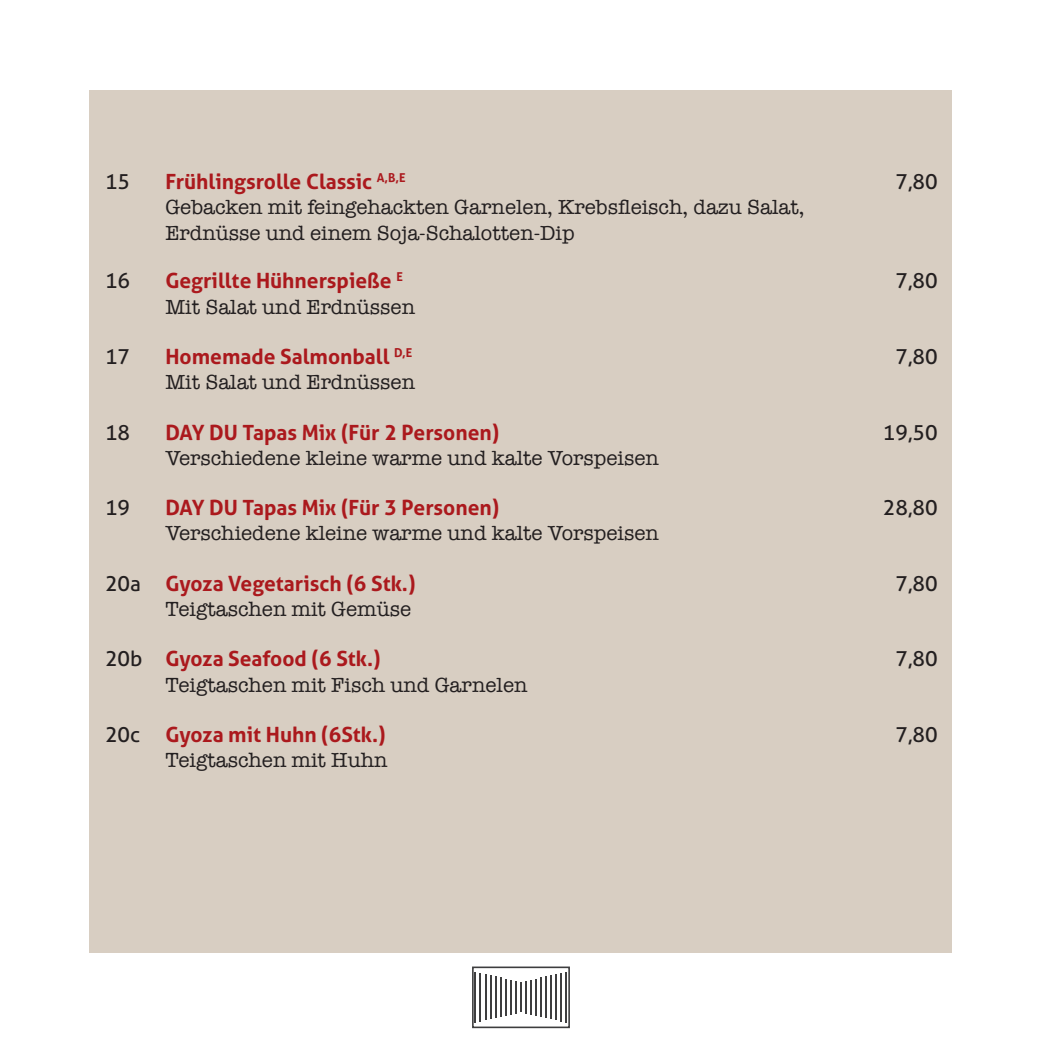
<style>
.page{position:relative;width:1042px;height:1042px;background:#fff}
.page>*{position:absolute;margin:0;border:0;box-sizing:border-box;transform-origin:0 0}
.t1{font:21px "American Typewriter";color:#231f20}
.t2{font:700 21px "Aller";color:#ab191d}
.t3{font:21px "Aller";color:#231f20}
</style>
<div class="page">
<div style="left:472px;top:966px;width:98px;height:62px;border:2px solid #3e3e3f"></div>
<hr style="left:474px;top:972px;width:2px;height:50px;background:#3e3e3f">
<hr style="left:479px;top:973px;width:2px;height:48px;background:#3e3e3f">
<hr style="left:485px;top:974px;width:1px;height:46px;background:#3e3e3f">
<hr style="left:490px;top:975px;width:1px;height:44px;background:#3e3e3f">
<hr style="left:495px;top:976px;width:1px;height:42px;background:#3e3e3f">
<hr style="left:500px;top:978px;width:1px;height:39px;background:#3e3e3f">
<hr style="left:505px;top:979px;width:2px;height:36px;background:#3e3e3f">
<hr style="left:510px;top:980px;width:2px;height:34px;background:#3e3e3f">
<hr style="left:515px;top:981px;width:2px;height:32px;background:#3e3e3f">
<hr style="left:565px;top:972px;width:2px;height:50px;background:#3e3e3f">
<hr style="left:560px;top:973px;width:2px;height:48px;background:#3e3e3f">
<hr style="left:555px;top:974px;width:2px;height:46px;background:#3e3e3f">
<hr style="left:550px;top:975px;width:2px;height:44px;background:#3e3e3f">
<hr style="left:545px;top:976px;width:2px;height:42px;background:#3e3e3f">
<hr style="left:540px;top:978px;width:2px;height:39px;background:#3e3e3f">
<hr style="left:535px;top:979px;width:2px;height:36px;background:#3e3e3f">
<hr style="left:530px;top:980px;width:2px;height:34px;background:#3e3e3f">
<hr style="left:525px;top:981px;width:2px;height:32px;background:#3e3e3f">
<hr style="left:520px;top:982px;width:2px;height:30px;background:#3e3e3f">
<div style="left:89px;top:89px;width:863px;height:863px;background:#d8cec2"></div>
<p class="t2" style="left:165px;top:169px;width:242px">Frühlingsrolle Classic <sup>A,B,E</sup></p>
<p class="t1" style="left:165px;top:191px;width:640px">Gebacken mit feingehackten Garnelen, Krebsfleisch, dazu Salat,</p>
<p class="t1" style="left:165px;top:216px;width:411px">Erdnüsse und einem Soja-Schalotten-Dip</p>
<p class="t3" style="left:105px;top:169px;width:27px">15</p>
<p class="t3" style="left:895px;top:169px;width:44px">7,80</p>
<p class="t3" style="left:105px;top:268px;width:27px">16</p>
<p class="t3" style="left:105px;top:344px;width:27px">17</p>
<p class="t3" style="left:105px;top:419px;width:27px">18</p>
<p class="t3" style="left:105px;top:495px;width:27px">19</p>
<p class="t3" style="left:105px;top:570px;width:38px">20a</p>
<p class="t3" style="left:105px;top:646px;width:39px">20b</p>
<p class="t3" style="left:105px;top:722px;width:37px">20c</p>
<p class="t2" style="left:165px;top:268px;width:239px">Gegrillte Hühnerspieße <sup>E</sup></p>
<p class="t1" style="left:165px;top:290px;width:251px">Mit Salat und Erdnüssen</p>
<p class="t2" style="left:165px;top:344px;width:248px">Homemade Salmonball <sup>D,E</sup></p>
<p class="t1" style="left:165px;top:366px;width:251px">Mit Salat und Erdnüssen</p>
<p class="t2" style="left:165px;top:419px;width:335px">DAY DU Tapas Mix (Für 2 Personen)</p>
<p class="t1" style="left:165px;top:442px;width:495px">Verschiedene kleine warme und kalte Vorspeisen</p>
<p class="t2" style="left:165px;top:495px;width:335px">DAY DU Tapas Mix (Für 3 Personen)</p>
<p class="t1" style="left:165px;top:517px;width:495px">Verschiedene kleine warme und kalte Vorspeisen</p>
<p class="t2" style="left:165px;top:570px;width:252px">Gyoza Vegetarisch (6 Stk.)</p>
<p class="t1" style="left:165px;top:593px;width:247px">Teigtaschen mit Gemüse</p>
<p class="t2" style="left:165px;top:646px;width:217px">Gyoza Seafood (6 Stk.)</p>
<p class="t1" style="left:165px;top:668px;width:364px">Teigtaschen mit Fisch und Garnelen</p>
<p class="t2" style="left:165px;top:722px;width:222px">Gyoza mit Huhn (6Stk.)</p>
<p class="t1" style="left:165px;top:744px;width:224px">Teigtaschen mit Huhn</p>
<p class="t3" style="left:895px;top:268px;width:44px">7,80</p>
<p class="t3" style="left:895px;top:344px;width:44px">7,80</p>
<p class="t3" style="left:883px;top:419px;width:56px">19,50</p>
<p class="t3" style="left:883px;top:495px;width:56px">28,80</p>
<p class="t3" style="left:895px;top:570px;width:44px">7,80</p>
<p class="t3" style="left:895px;top:646px;width:44px">7,80</p>
<p class="t3" style="left:895px;top:722px;width:44px">7,80</p>
</div>
